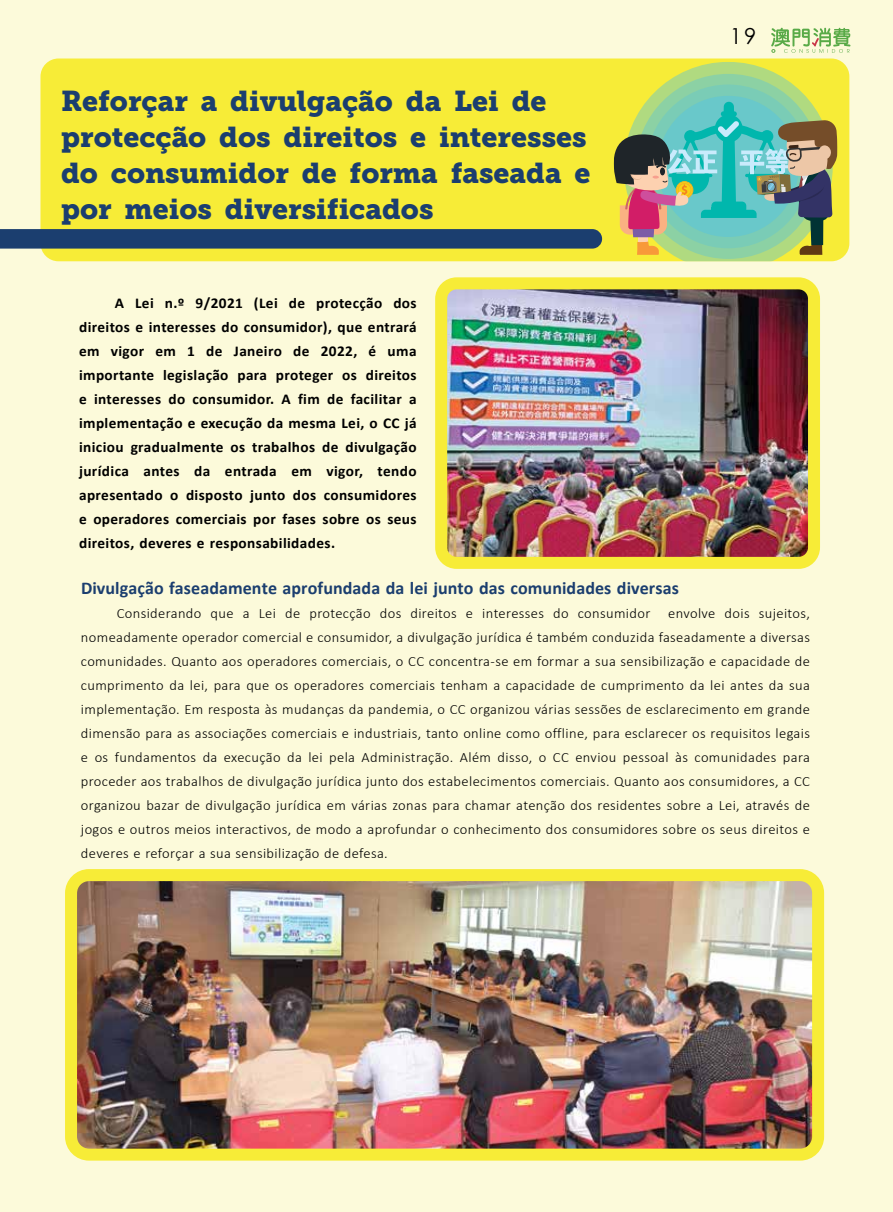
<style>
.page{position:relative;width:893px;height:1212px;background:#fcfada}
.page>*{position:absolute;margin:0;border:0;box-sizing:border-box;transform-origin:0 0}
.t1{font:28.5px/36px "Museo Slab 900";color:#1b3e6f}
.t2{font:22.05px "Century Gothic";color:#000}
.t3{font:700 18px "Calibri";letter-spacing:.005em;color:#1b3e6f}
.t4{font:700 15px/24px "Calibri";letter-spacing:.025em;color:#000;text-align:justify}
.t5{font:300 14.25px/24px "Calibri";letter-spacing:.025em;color:#000;text-align:justify}
</style>
<div class="page">
<div style="left:40px;top:59px;width:809px;height:202px;background:#f7ec37;border-radius:18px"></div>
<svg style="left:614px;top:62px;width:223px;height:199px"></svg>
<img style="left:448px;top:290px;width:359px;height:266px">
<div style="left:435px;top:277px;width:385px;height:292px;border:12px solid #f7ec37;border-radius:16px"></div>
<svg style="left:0;top:229px;width:602px;height:20px;background:#21426d"></svg>
<img style="left:78px;top:882px;width:733px;height:265px">
<div style="left:65px;top:869px;width:759px;height:291px;border:12px solid #f7ec37;border-radius:18px"></div>
<svg style="left:771px;top:28px;width:79px;height:25px"></svg>
<h1 class="t1" style="left:61px;top:84px;width:531px">Reforçar a divulgação da Lei de protecção dos direitos e interesses do consumidor de forma faseada e por meios diversificados</h1>
<h2 class="t2" style="left:730px;top:21px;width:28px">19</h2>
<p class="t4" style="left:79px;top:291px;width:339px;text-indent:36px">A Lei n.º 9/2021 (Lei de protecção dos direitos e interesses do consumidor), que entrará em vigor em 1 de Janeiro de 2022, é uma importante legislação para proteger os direitos e interesses do consumidor. A fim de facilitar a implementação e execução da mesma Lei, o CC já iniciou gradualmente os trabalhos de divulgação jurídica antes da entrada em vigor, tendo apresentado o disposto junto dos consumidores e operadores comerciais por fases sobre os seus direitos, deveres e responsabilidades.</p>
<p class="t3" style="left:81px;top:577px;width:599px">Divulgação faseadamente aprofundada da lei junto das comunidades diversas</p>
<p class="t5" style="left:117px;top:601px;width:535px">Considerando que a Lei de protecção dos direitos e interesses do consumidor</p>
<p class="t5" style="left:81px;top:601px;width:731px;text-indent:587px">envolve dois sujeitos, nomeadamente operador comercial e consumidor, a divulgação jurídica é também conduzida faseadamente a diversas comunidades. Quanto aos operadores comerciais, o CC concentra-se em formar a sua sensibilização e capacidade de cumprimento da lei, para que os operadores comerciais tenham a capacidade de cumprimento da lei antes da sua implementação. Em resposta às mudanças da pandemia, o CC organizou várias sessões de esclarecimento em grande dimensão para as associações comerciais e industriais, tanto online como offline, para esclarecer os requisitos legais e os fundamentos da execução da lei pela Administração. Além disso, o CC enviou pessoal às comunidades para proceder aos trabalhos de divulgação jurídica junto dos estabelecimentos comerciais. Quanto aos consumidores, a CC organizou bazar de divulgação jurídica em várias zonas para chamar atenção dos residentes sobre a Lei, através de jogos e outros meios interactivos, de modo a aprofundar o conhecimento dos consumidores sobre os seus direitos e deveres e reforçar a sua sensibilização de defesa.</p>
</div>
